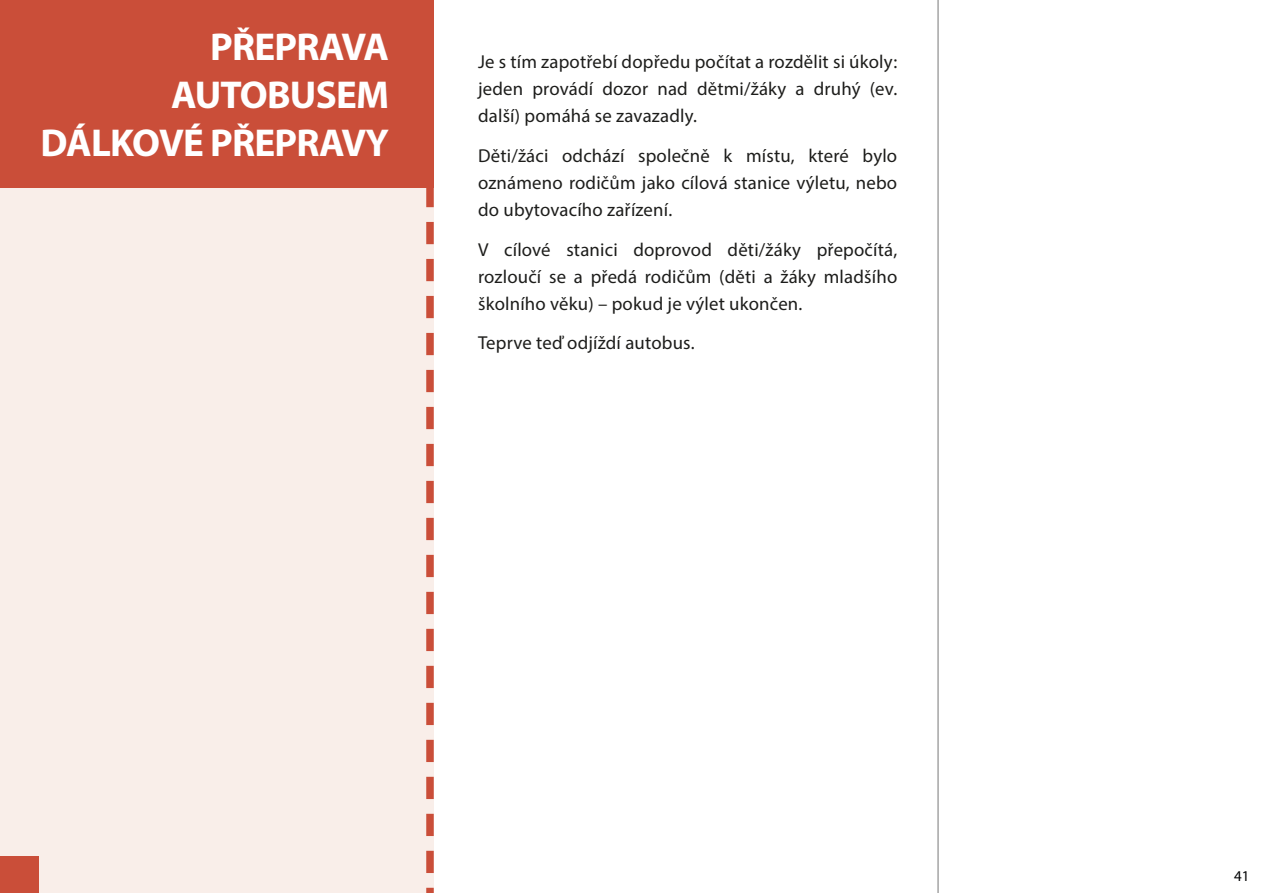
<style>
.page{position:relative;width:1263px;height:893px;background:#fff}
.page>*{position:absolute;margin:0;border:0;box-sizing:border-box;transform-origin:0 0}
.t1{font:700 39px/48px "Myriad Pro";letter-spacing:-.02em;color:#fff;text-align:right}
.t2{font:18.75px/27px "Myriad Pro";letter-spacing:.01em;color:#1d1d1b;text-align:justify}
.t3{font:15px "Myriad Pro";color:#020304}
</style>
<div class="page">
<hr style="left:938px;top:0;width:1px;height:893px;background:#787878">
<div style="left:0;top:0;width:434px;height:893px;background:#f9eee9"></div>
<svg style="left:426px;top:187px;width:8px;height:706px"></svg>
<div style="left:0;top:856px;width:38px;height:37px;background:#ca4e39"></div>
<div style="left:0;top:0;width:434px;height:187px;background:#ca4e39"></div>
<p class="t1" style="left:41px;top:21px;width:350px">PŘEPRAVA<br>AUTOBUSEM<br>DÁLKOVÉ PŘEPRAVY</p>
<p class="t2" style="left:478px;top:48px;width:421px">Je s tím zapotřebí dopředu počítat a rozdělit si úkoly: jeden provádí dozor nad dětmi/žáky a druhý (ev. další) pomáhá se zavazadly.</p>
<p class="t2" style="left:478px;top:142px;width:421px">Děti/žáci odchází společně k místu, které bylo oznámeno rodičům jako cílová stanice výletu, nebo do ubytovacího zařízení.</p>
<p class="t2" style="left:478px;top:235px;width:421px">V cílové stanici doprovod děti/žáky přepočítá, rozloučí se a předá rodičům (děti a žáky mladšího školního věku) – pokud je výlet ukončen.</p>
<p class="t2" style="left:478px;top:329px;width:218px">Teprve teď odjíždí autobus.</p>
<p class="t3" style="left:1234px;top:866px;width:17px">41</p>
</div>
